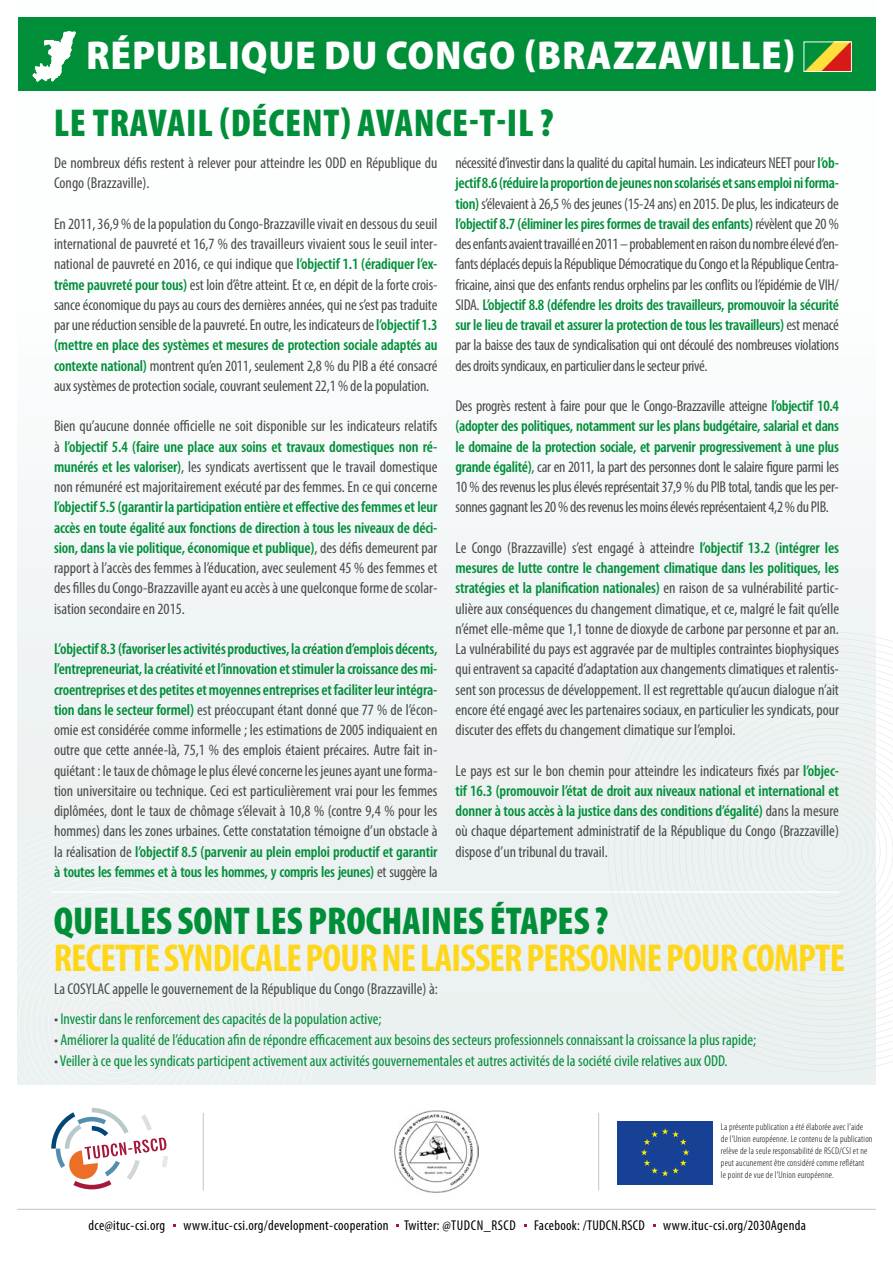
<style>
.page{position:relative;width:893px;height:1263px;background:#fff}
.page>*{position:absolute;margin:0;border:0;box-sizing:border-box;transform-origin:0 0}
.t1{font:900 semi-condensed 40.5px "Myriad Pro";letter-spacing:.02em;color:#fff}
.t2{font:700 condensed 39px "Myriad Pro";letter-spacing:-.02em;color:#ffd618}
.t3{font:900 condensed 39px "Myriad Pro";color:#008e39}
.t4{font:900 condensed 39px "Myriad Pro";letter-spacing:.02em;color:#008e39}
.t5{font:condensed 15.75px/20.2px "Myriad Pro";color:#4a4a49;text-align:justify}
.t6{font:condensed 15.75px "Myriad Pro";color:#008e39}
.t7{font:condensed 14.25px "Myriad Pro";letter-spacing:.02em;color:#000}
.t8{font:300 condensed 9.75px/12px "Myriad Pro";letter-spacing:.02em;color:#000}
.s1{font-weight:600;color:#008e39}
.s2{color:#4a4a49}
</style>
<div class="page">
<div style="left:17px;top:0;width:859px;height:1084px;background:#f5f8f8"></div>
<svg style="left:51px;top:1108px;width:117px;height:81px"></svg>
<hr style="left:17px;top:1209px;width:859px;height:1px;background:#b5cac7">
<svg style="left:608px;top:631px;width:285px;height:441px;fill:#ecf1f1"></svg>
<div style="left:17px;top:1013px;width:301px;height:71px;background:#ebf0f0"></div>
<div style="left:18px;top:17px;width:858px;height:73px;background:#008e39"></div>
<div style="left:615px;top:1119px;width:100px;height:67px;background:linear-gradient(to bottom,#fff,#fff)"></div>
<div style="left:617px;top:1120px;width:96px;height:64px;background:#164194"></div>
<svg style="left:641px;top:1128px;width:48px;height:48px"></svg>
<hr style="left:598px;top:1113px;width:1px;height:77px;background:#b5cac7">
<hr style="left:51px;top:891px;width:788px;height:2px;background:#fff">
<hr style="left:203px;top:1113px;width:1px;height:77px;background:#b5cac7">
<img style="left:806px;top:44px;width:44px;height:26px">
<div style="left:804px;top:42px;width:48px;height:30px;border:1px solid #fff"></div>
<svg style="left:32px;top:31px;width:44px;height:51px"></svg>
<img style="left:394px;top:1110px;width:85px;height:82px">
<p class="t1" style="left:86px;top:33px;width:710px">RÉPUBLIQUE DU CONGO (BRAZZAVILLE)</p>
<p class="t4" style="left:54px;top:101px;width:501px">LE TRAVAIL (DÉCENT) AVANCE-T-IL ?</p>
<p class="t5" style="left:54px;top:153px;width:385px">De nombreux défis restent à relever pour atteindre les ODD en République du<br>Congo (Brazzaville).</p>
<p class="t5" style="left:54px;top:213px;width:385px">En 2011, 36,9 % de la population du Congo-Brazzaville vivait en dessous du seuil international de pauvreté et 16,7 % des travailleurs vivaient sous le seuil inter&shy;national de pauvreté en 2016, ce qui indique que <span class="s1">l’objectif 1.1 (éradiquer l’ex&shy;trême pauvreté pour tous)</span> est loin d’être atteint. Et ce, en dépit de la forte crois&shy;sance économique du pays au cours des dernières années, qui ne s’est pas traduite par une réduction sensible de la pauvreté. En outre, les indicateurs de <span class="s1">l’objectif 1.3 (mettre en place des systèmes et mesures de protection sociale adaptés au contexte national)</span> montrent qu’en 2011, seulement 2,8 % du PIB a été consacré aux systèmes de protection sociale, couvrant seulement 22,1 % de la population.</p>
<p class="t5" style="left:54px;top:416px;width:385px">Bien qu’aucune donnée officielle ne soit disponible sur les indicateurs relatifs à <span class="s1">l’objectif 5.4 (faire une place aux soins et travaux domestiques non ré&shy;munérés et les valoriser)</span>, les syndicats avertissent que le travail domestique non rémunéré est majoritairement exécuté par des femmes. En ce qui concerne <span class="s1">l’objectif 5.5 (garantir la participation entière et effective des femmes et leur accès en toute égalité aux fonctions de direction à tous les niveaux de déci&shy;sion, dans la vie politique, économique et publique)</span>, des défis demeurent par rapport à l’accès des femmes à l’éducation, avec seulement 45 % des femmes et des filles du Congo-Brazzaville ayant eu accès à une quelconque forme de scolar&shy;isation secondaire en 2015.</p>
<p class="t5" style="left:54px;top:639px;width:385px"><span class="s1">L’objectif 8.3 (favoriser les activités productives, la création d’emplois décents, l’entrepreneuriat, la créativité et l’innovation et stimuler la croissance des mi&shy;croentreprises et des petites et moyennes entreprises et faciliter leur intégra&shy;tion dans le secteur formel)</span> est préoccupant étant donné que 77 % de l’écon&shy;omie est considérée comme informelle ; les estimations de 2005 indiquaient en outre que cette année-là, 75,1 % des emplois étaient précaires. Autre fait in&shy;quiétant : le taux de chômage le plus élevé concerne les jeunes ayant une forma&shy;tion universitaire ou technique. Ceci est particulièrement vrai pour les femmes diplômées, dont le taux de chômage s’élevait à 10,8 % (contre 9,4 % pour les hommes) dans les zones urbaines. Cette constatation témoigne d’un obstacle à la réalisation de <span class="s1">l’objectif 8.5 (parvenir au plein emploi productif et garantir à toutes les femmes et à tous les hommes, y compris les jeunes)</span> et suggère la</p>
<p class="t5" style="left:455px;top:153px;width:385px">nécessité d’investir dans la qualité du capital humain. Les indicateurs NEET pour <span class="s1">l’ob&shy;jectif 8.6 (réduire la proportion de jeunes non scolarisés et sans emploi ni forma&shy;tion)</span> s’élevaient à 26,5 % des jeunes (15-24 ans) en 2015. De plus, les indicateurs de <span class="s1">l’objectif 8.7 (éliminer les pires formes de travail des enfants)</span> révèlent que 20 % des enfants avaient travaillé en 2011 – probablement en raison du nombre élevé d’en&shy;fants déplacés depuis la République Démocratique du Congo et la République Centra&shy;fricaine, ainsi que des enfants rendus orphelins par les conflits ou l’épidémie de VIH/ SIDA. <span class="s1">L’objectif 8.8 (défendre les droits des travailleurs, promouvoir la sécurité sur le lieu de travail et assurer la protection de tous les travailleurs)</span> est menacé par la baisse des taux de syndicalisation qui ont découlé des nombreuses violations des droits syndicaux, en particulier dans le secteur privé.</p>
<p class="t5" style="left:455px;top:396px;width:385px">Des progrès restent à faire pour que le Congo-Brazzaville atteigne <span class="s1">l’objectif 10.4 (adopter des politiques, notamment sur les plans budgétaire, salarial et dans le domaine de la protection sociale, et parvenir progressivement à une plus grande égalité)</span>, car en 2011, la part des personnes dont le salaire figure parmi les 10 % des revenus les plus élevés représentait 37,9 % du PIB total, tandis que les per&shy;sonnes gagnant les 20 % des revenus les moins élevés représentaient 4,2 % du PIB.</p>
<p class="t5" style="left:455px;top:537px;width:385px">Le Congo (Brazzaville) s’est engagé à atteindre <span class="s1">l’objectif 13.2 (intégrer les mesures de lutte contre le changement climatique dans les politiques, les stratégies et la planification nationales)</span> en raison de sa vulnérabilité partic&shy;ulière aux conséquences du changement climatique, et ce, malgré le fait qu’elle n’émet elle-même que 1,1 tonne de dioxyde de carbone par personne et par an.<br>La vulnérabilité du pays est aggravée par de multiples contraintes biophysiques qui entravent sa capacité d’adaptation aux changements climatiques et ralentis&shy;sent son processus de développement. Il est regrettable qu’aucun dialogue n’ait encore été engagé avec les partenaires sociaux, en particulier les syndicats, pour discuter des effets du changement climatique sur l’emploi.</p>
<p class="t5" style="left:455px;top:760px;width:385px">Le pays est sur le bon chemin pour atteindre les indicateurs fixés par <span class="s1">l’objec&shy;tif 16.3 (promouvoir l’état de droit aux niveaux national et international et donner à tous accès à la justice dans des conditions d’égalité)</span> dans la mesure où chaque département administratif de la République du Congo (Brazzaville) dispose d’un tribunal du travail.</p>
<p class="t3" style="left:54px;top:899px;width:556px">QUELLES SONT LES PROCHAINES ÉTAPES ?</p>
<p class="t2" style="left:54px;top:934px;width:793px">RECETTE SYNDICALE POUR NE LAISSER PERSONNE POUR COMPTE</p>
<p class="t5" style="left:54px;top:978px;width:385px">La COSYLAC appelle le gouvernement de la République du Congo (Brazzaville) à:</p>
<p class="t6" style="left:54px;top:1009px;width:329px"><span class="s2">•</span> Investir dans le renforcement des capacités de la population active;</p>
<p class="t6" style="left:54px;top:1030px;width:704px"><span class="s2">•</span> Améliorer la qualité de l’éducation afin de répondre efficacement aux besoins des secteurs professionnels connaissant la croissance la plus rapide;</p>
<p class="t6" style="left:54px;top:1051px;width:675px"><span class="s2">•</span> Veiller à ce que les syndicats participent activement aux activités gouvernementales et autres activités de la société civile relatives aux ODD.</p>
<p class="t8" style="left:721px;top:1121px;width:153px">La présente publication a été élaborée avec l’aide<br>de l’Union européenne. Le contenu de la publication relève de la seule responsabilité de RSCD/CSI et ne peut aucunement être considéré comme reflétant<br>le point de vue de l’Union européenne.</p>
<p class="t7" style="left:89px;top:1217px;width:78px">dce@ituc-csi.org</p>
<p class="t7" style="left:184px;top:1217px;width:334px">www.ituc-csi.org/development-cooperation Twitter: @TUDCN_RSCD</p>
<p class="t7" style="left:534px;top:1217px;width:112px">Facebook: /TUDCN.RSCD</p>
<p class="t7" style="left:663px;top:1217px;width:144px">www.ituc-csi.org/2030Agenda</p>
</div>
